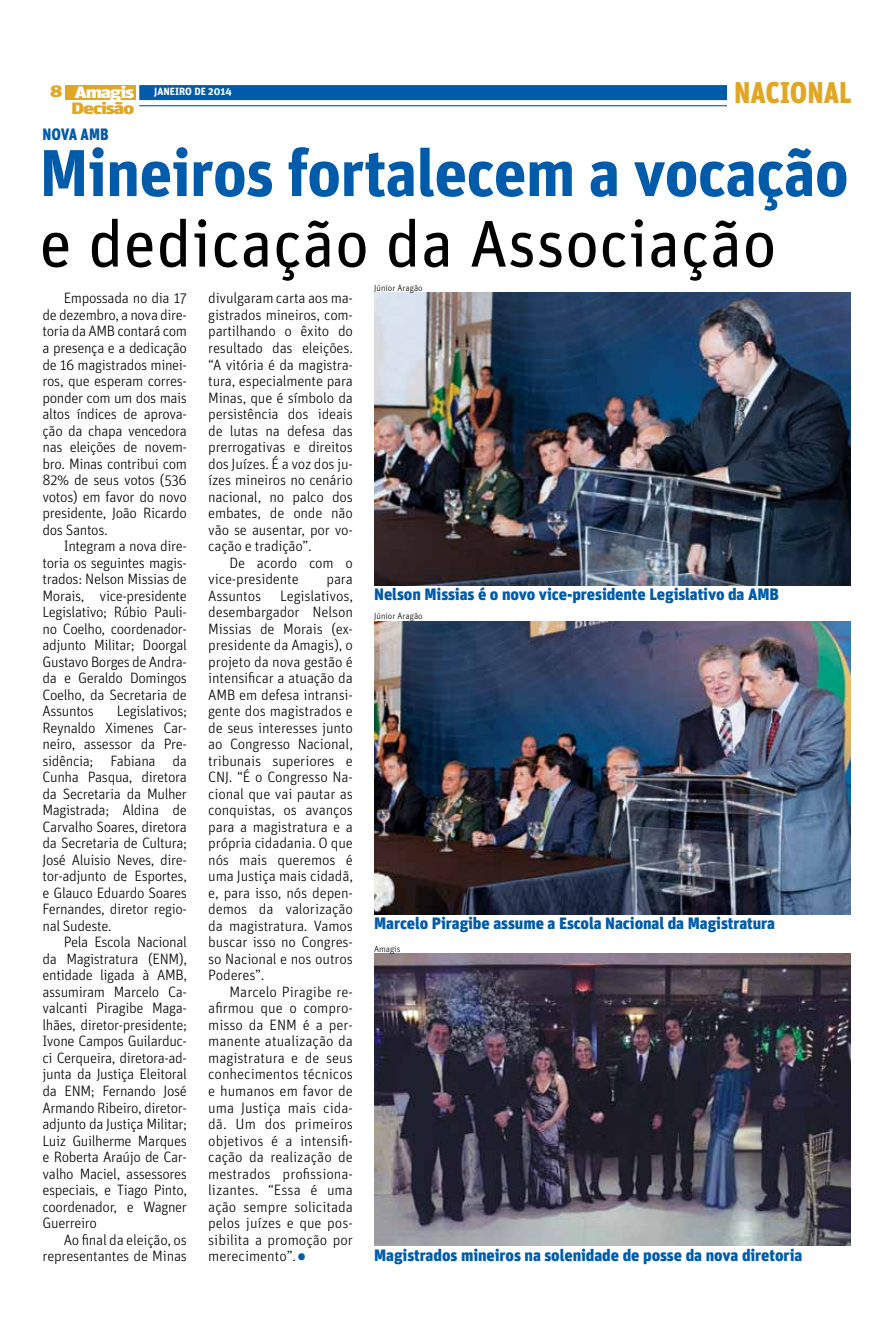
<style>
.page{position:relative;width:893px;height:1319px;background:#fff}
.page>*{position:absolute;margin:0;border:0;box-sizing:border-box;transform-origin:0 0}
.t1{font:700 66px "Unit";letter-spacing:-.015em;color:#005baa}
.t2{font:66px "Unit";color:#000}
.t3{font:300 37.5px "Unit";color:#005baa}
.t4{font:900 30px "Unit";color:#e1a625;scale:.9 1}
.t5{font:900 16.5px "Unit";letter-spacing:-.005em;color:#005baa}
.t6{font:900 16.5px "Unit";color:#e1a625;scale:1.33 1}
.t7{font:900 16.5px "Unit";letter-spacing:-.005em;color:#005baa;scale:.9 1}
.t8{font:900 16.5px "Unit";letter-spacing:-.06em;color:#fff;scale:1.33 1}
.t9{font:300 15px/16.5px "Unit";letter-spacing:-.015em;color:#000;text-align:justify}
.t10{font:700 10.5px "Unit";color:#fff}
.t11{font:300 9px "Unit";color:#000}
</style>
<div class="page">
<div style="left:139px;top:85px;width:711px;height:15px;background:#005baa"></div>
<hr style="left:139px;top:105px;width:711px;height:1px;background:#005baa">
<div style="left:66px;top:85px;width:70px;height:15px;background:#e1a625"></div>
<div style="left:727px;top:79px;width:125px;height:31px;background:#fff"></div>
<img style="left:374px;top:292px;width:476px;height:293px">
<img style="left:374px;top:621px;width:476px;height:293px">
<img style="left:374px;top:953px;width:476px;height:292px">
<p class="t6" style="left:50px;top:81px;width:11px">8</p>
<p class="t10" style="left:154px;top:85px;width:6px">janei</p>
<p class="t10" style="left:179px;top:85px;width:54px">RO de 2014</p>
<h3 class="t4" style="left:734px;top:73px;width:132px">Nacional</h3>
<p class="t8" style="left:75px;top:82px;width:47px">Amagis</p>
<p class="t6" style="left:71px;top:98px;width:49px">Decisão</p>
<p class="t7" style="left:42px;top:124px;width:63px">Nova AMB</p>
<h1 class="t1" style="left:39px;top:133px;width:811px">Mineiros fortalecem a vocação</h1>
<h1 class="t2" style="left:39px;top:205px;width:739px">e dedicação da Associação</h1>
<p class="t9" style="left:43px;top:290px;width:146px;text-indent:21px">Empossada no dia 17 de dezembro, a nova dire&shy;toria da AMB contará com a presença e a dedicação de 16 magistrados minei&shy;ros, que esperam corres&shy;ponder com um dos mais altos índices de aprova&shy;ção da chapa vencedora nas eleições de novem&shy;bro. Minas contribui com 82% de seus votos (536 votos) em favor do novo presidente, João Ricardo dos Santos.</p>
<p class="t9" style="left:43px;top:537px;width:146px;text-indent:21px">Integram a nova dire&shy;toria os seguintes magis&shy;trados: Nelson Missias de Morais, vice-presidente Legislativo; Rúbio Pauli&shy;no Coelho, coordenador&shy;adjunto Militar; Doorgal Gustavo Borges de Andra&shy;da e Geraldo Domingos Coelho, da Secretaria de Assuntos</p>
<p class="t9" style="left:43px;top:702px;width:146px;text-indent:74px">Legislativos; Reynaldo Ximenes Car&shy;neiro, assessor da Pre&shy;sidência; Fabiana da Cunha Pasqua, diretora da Secretaria da Mulher Magistrada; Aldina de Carvalho Soares, diretora da Secretaria de Cultura; José Aluisio Neves, dire&shy;tor-adjunto de Esportes, e Glauco Eduardo Soares Fernandes, diretor regio&shy;nal Sudeste.</p>
<p class="t9" style="left:43px;top:933px;width:146px;text-indent:21px">Pela Escola Nacional da Magistratura (ENM), entidade ligada à AMB, assumiram Marcelo Ca&shy;valcanti Piragibe Maga&shy;lhães, diretor-presidente; Ivone Campos Guilarduc&shy;ci Cerqueira, diretora-ad&shy;junta da Justiça Eleitoral da ENM; Fernando José Armando Ribeiro, diretor&shy;adjunto da Justiça Militar; Luiz Guilherme Marques e Roberta Araújo de Car&shy;valho Maciel, assessores especiais, e Tiago Pinto, coordenador, e Wagner Guerreiro</p>
<p class="t9" style="left:43px;top:1230px;width:146px;text-align:right">Ao final da eleição, os representantes de Minas</p>
<p class="t9" style="left:208px;top:290px;width:146px">divulgaram carta aos ma&shy;gistrados mineiros, com&shy;partilhando o êxito do resultado das eleições. “A vitória é da magistra&shy;tura, especialmente para Minas, que é símbolo da persistência dos ideais de lutas na defesa das prerrogativas e direitos dos Juízes. É a voz dos ju&shy;ízes mineiros no cenário nacional, no palco dos embates, de onde não vão se ausentar, por vo&shy;cação e tradição”.</p>
<p class="t9" style="left:208px;top:554px;width:146px;text-indent:21px">De acordo com o vice-presidente</p>
<p class="t9" style="left:326px;top:570px;width:28px">para</p>
<p class="t9" style="left:208px;top:587px;width:146px;text-indent:72px">Legislativos, desembargador Nelson Missias de Morais (ex&shy;presidente da Amagis), o projeto da nova gestão é intensificar a atuação da AMB em defesa intransi&shy;gente dos magistrados e de seus interesses junto ao Congresso Nacional, tribunais superiores e CNJ. “É o Congresso Na&shy;cional que vai pautar as conquistas, os avanços para a magistratura e a própria cidadania. O que nós mais queremos é uma Justiça mais cidadã, e, para isso, nós depen&shy;demos da valorização da magistratura. Vamos buscar isso no Congres&shy;so Nacional e nos outros Poderes”.</p>
<p class="t9" style="left:208px;top:983px;width:146px;text-indent:21px">Marcelo Piragibe re&shy;afirmou que o compro&shy;misso da ENM é a per&shy;manente atualização da magistratura e de seus conhecimentos técnicos e humanos em favor de uma Justiça mais cida&shy;dã. Um dos primeiros objetivos é a intensifi&shy;cação da realização de mestrados profissiona&shy;lizantes. “Essa é uma ação sempre solicitada pelos juízes e que pos&shy;sibilita a promoção por merecimento”.</p>
<p class="t9" style="left:208px;top:587px;width:54px">Assuntos</p>
<h2 class="t3" style="left:296px;top:1233px;width:13px">•</h2>
<p class="t11" style="left:374px;top:282px;width:50px">Júnior Aragão</p>
<p class="t5" style="left:374px;top:583px;width:395px">Nelson Missias é o novo vice-presidente Legislativo da AMB</p>
<p class="t11" style="left:374px;top:611px;width:50px">Júnior Aragão</p>
<p class="t5" style="left:374px;top:912px;width:402px">Marcelo Piragibe assume a Escola Nacional da Magistratura</p>
<p class="t11" style="left:374px;top:943px;width:28px">Amagis</p>
<p class="t5" style="left:374px;top:1244px;width:430px">Magistrados mineiros na solenidade de posse da nova diretoria</p>
</div>
